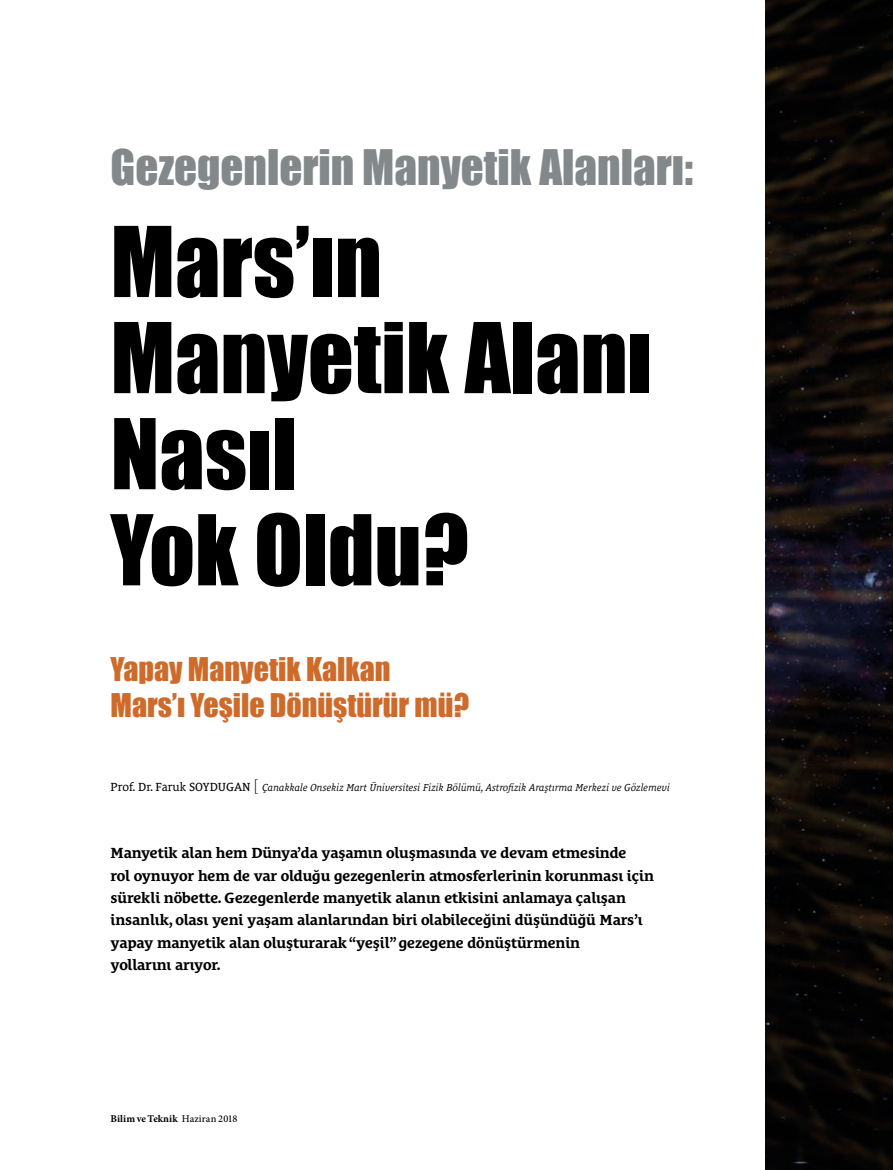
<style>
.page{position:relative;width:893px;height:1170px;background:#fff}
.page>*{position:absolute;margin:0;border:0;box-sizing:border-box;transform-origin:0 0}
.t1{font:90px/96px "Impact";color:#000}
.t2{font:45px "Impact";color:#83888b}
.t3{font:30px/36px "Impact";color:#ce6b2a}
.t4{font:700 15px/22.4px "Le Monde Courrier Pro";letter-spacing:-.01em;color:#000}
.t5{font:italic 10.35px "Le Monde Courrier Pro";color:#000}
.t6{font:700 10.35px "Minion Pro";letter-spacing:.005em;color:#000}
.s1{font-style:normal;font-size:12px}
.s2{font-family:"Le Monde Sans Pro";font-weight:300;font-style:normal;font-stretch:expanded;font-size:16.2px}
.s3{font-weight:500}
</style>
<div class="page">
<img style="left:765px;top:0;width:128px;height:1169px">
<h2 class="t2" style="left:111px;top:132px;width:584px">Gezegenlerin Manyetik Alanları:</h2>
<h1 class="t1" style="left:111px;top:211px;width:543px">Mars’ın<br>Manyetik Alanı<br>Nasıl<br>Yok Oldu?</h1>
<h3 class="t3" style="left:111px;top:650px;width:360px">Yapay Manyetik Kalkan<br>Mars’ı Yeşile Dönüştürür mü?</h3>
<p class="t5" style="left:111px;top:779px;width:561px"><span class="s1">Prof. Dr. Faruk SOYDUGAN</span> <span class="s2">[</span> Çanakkale Onsekiz Mart Üniversitesi Fizik Bölümü, Astrofizik Araştırma Merkezi ve Gözlemevi</p>
<p class="t4" style="left:111px;top:840px;width:545px">Manyetik alan hem Dünya’da yaşamın oluşmasında ve devam etmesinde<br>rol oynuyor hem de var olduğu gezegenlerin atmosferlerinin korunması için sürekli nöbette. Gezegenlerde manyetik alanın etkisini anlamaya çalışan insanlık, olası yeni yaşam alanlarından biri olabileceğini düşündüğü Mars’ı yapay manyetik alan oluşturarak “yeşil” gezegene dönüştürmenin<br>yollarını arıyor.</p>
<p class="t6" style="left:111px;top:1111px;width:128px">Bilim ve Teknik <span class="s3">Haziran 2018</span></p>
</div>
